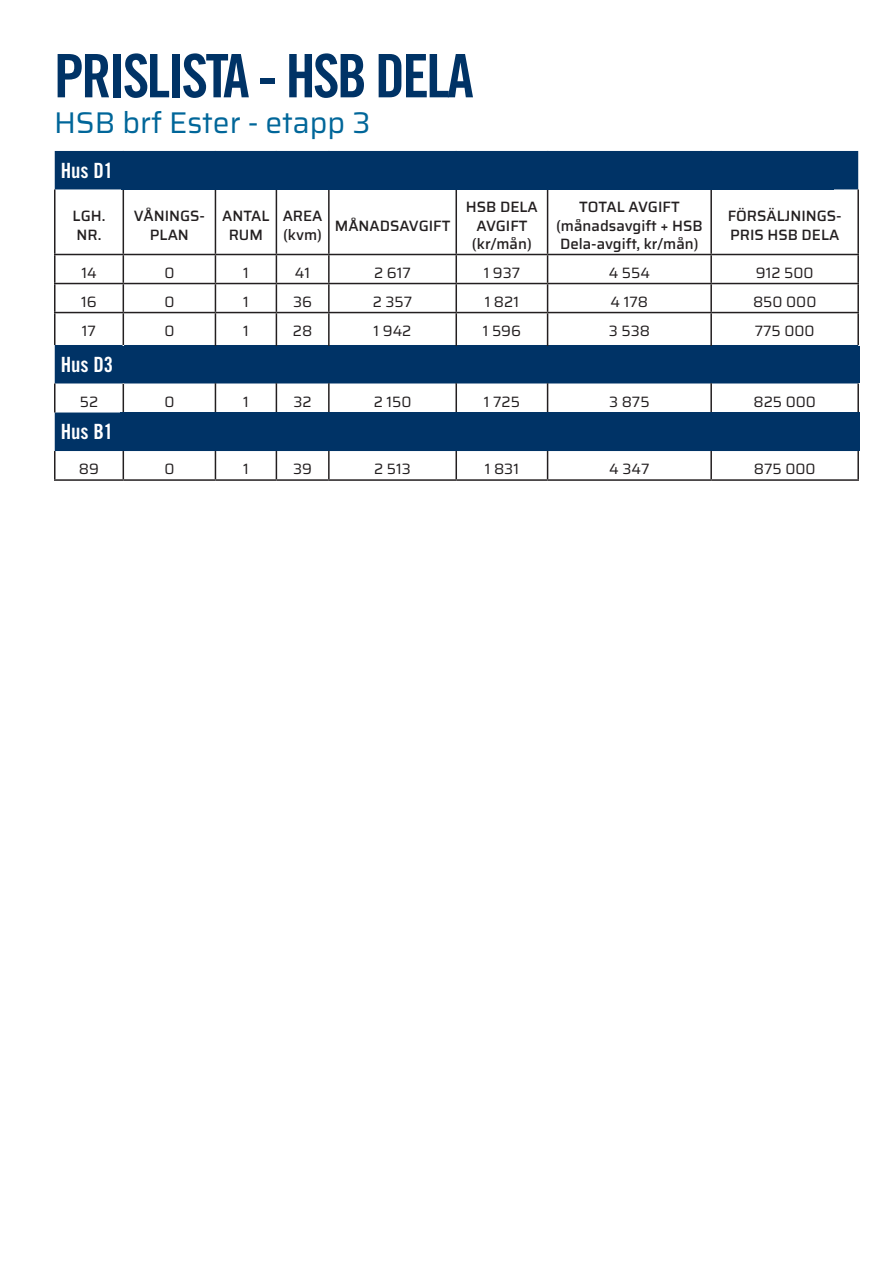
<style>
.page{position:relative;width:893px;height:1263px;background:#fff}
.page>*{position:absolute;margin:0;border:0;box-sizing:border-box;transform-origin:0 0}
.t1{font:60px "Trade Gothic LT Pro Bd Cn 20";letter-spacing:-.045em;color:#036}
.t2{font:30px "Saira";color:#069}
.t3{font:21px "Trade Gothic LT Pro Bd Cn 20";color:#fff}
.t4{font:500 15px/18px "Saira";color:#231f20;text-align:center}
.t5{font:15px "Saira";color:#231f20}
</style>
<div class="page">
<div style="left:55px;top:151px;width:803px;height:38px;background:#036"></div>
<svg style="left:55px;top:345px;width:803px;height:106px"></svg>
<hr style="left:54px;top:189px;width:2px;height:65px;background:#231f20">
<hr style="left:123px;top:189px;width:1px;height:65px;background:#231f20">
<hr style="left:215px;top:189px;width:1px;height:65px;background:#231f20">
<hr style="left:276px;top:189px;width:1px;height:65px;background:#231f20">
<hr style="left:328px;top:189px;width:2px;height:65px;background:#231f20">
<hr style="left:455px;top:189px;width:2px;height:65px;background:#231f20">
<hr style="left:547px;top:189px;width:1px;height:65px;background:#231f20">
<hr style="left:710px;top:189px;width:2px;height:65px;background:#231f20">
<hr style="left:857px;top:189px;width:2px;height:65px;background:#231f20">
<hr style="left:54px;top:254px;width:69px;height:1px;background:#231f20">
<hr style="left:54px;top:255px;width:2px;height:28px;background:#231f20">
<hr style="left:123px;top:254px;width:92px;height:1px;background:#231f20">
<hr style="left:215px;top:254px;width:61px;height:1px;background:#231f20">
<hr style="left:276px;top:254px;width:53px;height:1px;background:#231f20">
<hr style="left:329px;top:254px;width:127px;height:1px;background:#231f20">
<hr style="left:328px;top:255px;width:2px;height:28px;background:#231f20">
<hr style="left:456px;top:254px;width:92px;height:1px;background:#231f20">
<hr style="left:455px;top:255px;width:2px;height:28px;background:#231f20">
<hr style="left:548px;top:254px;width:163px;height:1px;background:#231f20">
<hr style="left:711px;top:254px;width:148px;height:1px;background:#231f20">
<hr style="left:710px;top:255px;width:2px;height:28px;background:#231f20">
<hr style="left:857px;top:255px;width:2px;height:28px;background:#231f20">
<hr style="left:54px;top:283px;width:69px;height:1px;background:#231f20">
<hr style="left:54px;top:284px;width:2px;height:28px;background:#231f20">
<hr style="left:123px;top:283px;width:92px;height:1px;background:#231f20">
<svg style="left:123px;top:255px;width:1px;height:57px"></svg>
<hr style="left:215px;top:283px;width:61px;height:1px;background:#231f20">
<svg style="left:215px;top:255px;width:1px;height:57px"></svg>
<hr style="left:276px;top:283px;width:53px;height:1px;background:#231f20">
<svg style="left:276px;top:255px;width:1px;height:57px"></svg>
<hr style="left:329px;top:283px;width:127px;height:1px;background:#231f20">
<hr style="left:328px;top:284px;width:2px;height:28px;background:#231f20">
<hr style="left:456px;top:283px;width:92px;height:1px;background:#231f20">
<hr style="left:455px;top:284px;width:2px;height:28px;background:#231f20">
<hr style="left:548px;top:283px;width:163px;height:1px;background:#231f20">
<svg style="left:547px;top:255px;width:1px;height:57px"></svg>
<hr style="left:711px;top:283px;width:148px;height:1px;background:#231f20">
<hr style="left:710px;top:284px;width:2px;height:28px;background:#231f20">
<hr style="left:857px;top:284px;width:2px;height:28px;background:#231f20">
<hr style="left:54px;top:312px;width:69px;height:1px;background:#231f20">
<hr style="left:54px;top:313px;width:2px;height:32px;background:#231f20">
<hr style="left:123px;top:312px;width:92px;height:1px;background:#231f20">
<hr style="left:123px;top:313px;width:1px;height:32px;background:#231f20">
<hr style="left:215px;top:312px;width:61px;height:1px;background:#231f20">
<hr style="left:215px;top:313px;width:1px;height:32px;background:#231f20">
<hr style="left:276px;top:312px;width:53px;height:1px;background:#231f20">
<hr style="left:276px;top:313px;width:1px;height:32px;background:#231f20">
<hr style="left:329px;top:312px;width:127px;height:1px;background:#231f20">
<hr style="left:328px;top:313px;width:2px;height:32px;background:#231f20">
<hr style="left:456px;top:312px;width:92px;height:1px;background:#231f20">
<hr style="left:455px;top:313px;width:2px;height:32px;background:#231f20">
<hr style="left:548px;top:312px;width:163px;height:1px;background:#231f20">
<hr style="left:547px;top:313px;width:1px;height:32px;background:#231f20">
<hr style="left:711px;top:312px;width:148px;height:1px;background:#231f20">
<hr style="left:710px;top:313px;width:2px;height:32px;background:#231f20">
<hr style="left:857px;top:313px;width:2px;height:32px;background:#231f20">
<hr style="left:215px;top:345px;width:1px;height:38px;background:#231f20">
<hr style="left:276px;top:345px;width:1px;height:38px;background:#231f20">
<hr style="left:328px;top:345px;width:2px;height:38px;background:#231f20">
<hr style="left:455px;top:345px;width:2px;height:38px;background:#231f20">
<hr style="left:547px;top:345px;width:1px;height:38px;background:#231f20">
<hr style="left:710px;top:345px;width:2px;height:38px;background:#231f20">
<hr style="left:54px;top:383px;width:2px;height:29px;background:#231f20">
<svg style="left:123px;top:383px;width:1px;height:29px"></svg>
<svg style="left:215px;top:383px;width:1px;height:29px"></svg>
<svg style="left:276px;top:383px;width:1px;height:29px"></svg>
<hr style="left:328px;top:383px;width:2px;height:29px;background:#231f20">
<hr style="left:455px;top:383px;width:2px;height:29px;background:#231f20">
<svg style="left:547px;top:383px;width:1px;height:29px"></svg>
<hr style="left:710px;top:383px;width:2px;height:29px;background:#231f20">
<hr style="left:857px;top:383px;width:2px;height:29px;background:#231f20">
<hr style="left:54px;top:451px;width:2px;height:28px;background:#231f20">
<svg style="left:123px;top:451px;width:1px;height:28px"></svg>
<svg style="left:215px;top:451px;width:1px;height:28px"></svg>
<svg style="left:276px;top:451px;width:1px;height:28px"></svg>
<hr style="left:328px;top:451px;width:2px;height:28px;background:#231f20">
<hr style="left:455px;top:451px;width:2px;height:28px;background:#231f20">
<svg style="left:547px;top:451px;width:1px;height:28px"></svg>
<hr style="left:710px;top:451px;width:2px;height:28px;background:#231f20">
<hr style="left:857px;top:451px;width:2px;height:28px;background:#231f20">
<hr style="left:54px;top:479px;width:69px;height:2px;background:#231f20">
<hr style="left:123px;top:479px;width:92px;height:2px;background:#231f20">
<hr style="left:215px;top:479px;width:61px;height:2px;background:#231f20">
<hr style="left:276px;top:479px;width:53px;height:2px;background:#231f20">
<hr style="left:329px;top:479px;width:127px;height:2px;background:#231f20">
<hr style="left:456px;top:479px;width:92px;height:2px;background:#231f20">
<hr style="left:548px;top:479px;width:163px;height:2px;background:#231f20">
<hr style="left:711px;top:479px;width:148px;height:2px;background:#231f20">
<hr style="left:123px;top:345px;width:1px;height:38px;background:#fff">
<div style="left:120px;top:412px;width:740px;height:39px;background:#036"></div>
<div style="left:122px;top:346px;width:738px;height:36px;background:#036"></div>
<div style="left:122px;top:151px;width:712px;height:38px;background:#036"></div>
<p class="t1" style="left:54px;top:39px;width:421px">PRISLISTA - HSB DELA</p>
<p class="t2" style="left:54px;top:100px;width:318px">HSB brf Ester - etapp 3</p>
<p class="t3" style="left:61px;top:158px;width:54px">Hus D1</p>
<p class="t4" style="left:73px;top:207px;width:34px;text-align:left">LGH.<br>NR.</p>
<p class="t4" style="left:134px;top:207px;width:73px">VÅNINGS-<br>PLAN</p>
<p class="t4" style="left:222px;top:207px;width:49px">ANTAL<br>RUM</p>
<p class="t4" style="left:283px;top:207px;width:41px;text-align:left">AREA (kvm)</p>
<p class="t4" style="left:335px;top:216px;width:117px">MÅNADSAVGIFT</p>
<p class="t4" style="left:466px;top:198px;width:73px">HSB DELA<br>AVGIFT (kr/mån)</p>
<p class="t4" style="left:556px;top:198px;width:148px">TOTAL AVGIFT (månadsavgift + HSB<br>Dela-avgift, kr/mån)</p>
<p class="t4" style="left:728px;top:207px;width:116px;text-align:left">FÖRSÄLJNINGS-<br>PRIS HSB DELA</p>
<p class="t5" style="left:81px;top:261px;width:17px">14</p>
<p class="t5" style="left:164px;top:261px;width:12px">0</p>
<p class="t5" style="left:243px;top:261px;width:7px">1</p>
<p class="t5" style="left:295px;top:261px;width:17px">41</p>
<p class="t5" style="left:374px;top:261px;width:38px">2 617</p>
<p class="t5" style="left:484px;top:261px;width:38px">1 937</p>
<p class="t5" style="left:609px;top:261px;width:43px">4 554</p>
<p class="t5" style="left:756px;top:261px;width:59px">912 500</p>
<p class="t5" style="left:81px;top:290px;width:17px">16</p>
<p class="t5" style="left:164px;top:290px;width:12px">0</p>
<p class="t5" style="left:243px;top:290px;width:7px">1</p>
<p class="t5" style="left:293px;top:290px;width:20px">36</p>
<p class="t5" style="left:373px;top:290px;width:41px">2 357</p>
<p class="t5" style="left:485px;top:290px;width:36px">1 821</p>
<p class="t5" style="left:611px;top:290px;width:39px">4 178</p>
<p class="t5" style="left:753px;top:290px;width:65px">850 000</p>
<p class="t5" style="left:82px;top:319px;width:16px">17</p>
<p class="t5" style="left:164px;top:319px;width:12px">0</p>
<p class="t5" style="left:243px;top:319px;width:7px">1</p>
<p class="t5" style="left:293px;top:319px;width:21px">28</p>
<p class="t5" style="left:374px;top:319px;width:39px">1 942</p>
<p class="t5" style="left:483px;top:319px;width:40px">1 596</p>
<p class="t5" style="left:609px;top:319px;width:43px">3 538</p>
<p class="t5" style="left:755px;top:319px;width:61px">775 000</p>
<p class="t3" style="left:61px;top:352px;width:54px">Hus D3</p>
<p class="t5" style="left:80px;top:390px;width:20px">52</p>
<p class="t5" style="left:164px;top:390px;width:12px">0</p>
<p class="t5" style="left:243px;top:390px;width:7px">1</p>
<p class="t5" style="left:294px;top:390px;width:20px">32</p>
<p class="t5" style="left:374px;top:390px;width:39px">2 150</p>
<p class="t5" style="left:484px;top:390px;width:38px">1 725</p>
<p class="t5" style="left:609px;top:390px;width:42px">3 875</p>
<p class="t5" style="left:753px;top:390px;width:64px">825 000</p>
<p class="t3" style="left:61px;top:419px;width:54px">Hus B1</p>
<p class="t5" style="left:79px;top:458px;width:22px">89</p>
<p class="t5" style="left:164px;top:458px;width:12px">0</p>
<p class="t5" style="left:243px;top:458px;width:7px">1</p>
<p class="t5" style="left:293px;top:458px;width:20px">39</p>
<p class="t5" style="left:374px;top:458px;width:38px">2 513</p>
<p class="t5" style="left:485px;top:458px;width:36px">1 831</p>
<p class="t5" style="left:609px;top:458px;width:42px">4 347</p>
<p class="t5" style="left:754px;top:458px;width:63px">875 000</p>
</div>
